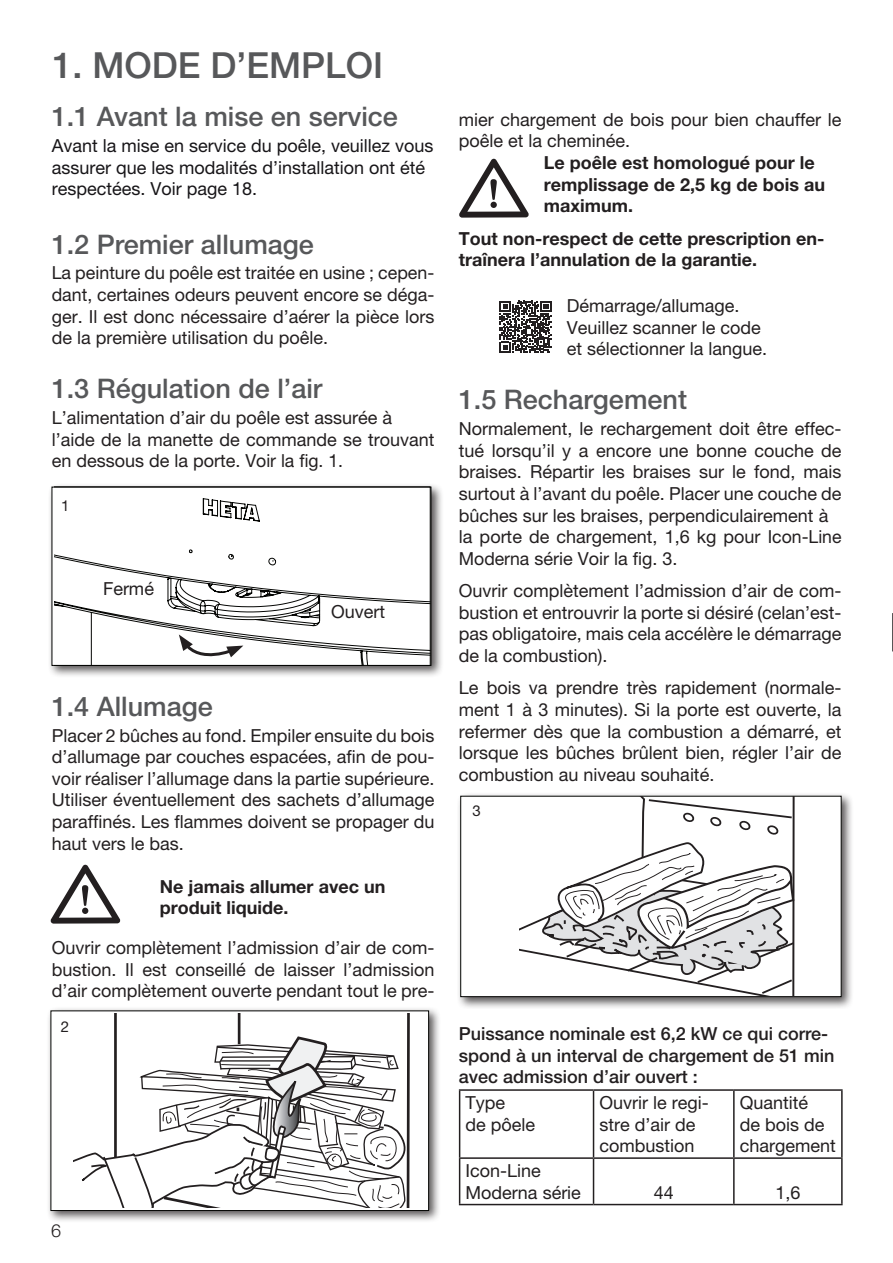
<style>
.page{position:relative;width:893px;height:1263px;background:#fff}
.page>*{position:absolute;margin:0;border:0;box-sizing:border-box;transform-origin:0 0}
.t1{font:500 36px "Helvetica Neue LT Pro";color:#57585a}
.t2{font:500 27px "Helvetica Neue LT Pro";color:#57585a}
.t3{font:18px/21.6px "Helvetica Neue LT Pro";color:#231f20}
.t4{font:700 18px/21.6px "Helvetica Neue LT Pro";color:#231f20}
.t5{font:18px/21.6px "Helvetica Neue LT Pro";color:#171518}
.t6{font:500 18px/21.6px "Helvetica Neue LT Pro";color:#231f20}
.t7{font:300 18px "Helvetica Neue LT Pro";color:#231f20}
.t8{font:15px "Helvetica Neue LT Pro";color:#231f20}
</style>
<div class="page">
<svg style="left:500px;top:301px;width:51px;height:52px"></svg>
<svg style="left:459px;top:159px;width:70px;height:59px"></svg>
<div style="left:47px;top:1006px;width:394px;height:217px;background:#231f20;opacity:.75"></div>
<div style="left:51px;top:1010px;width:378px;height:201px;background:#fff;border:1px solid #040503"></div>
<svg style="left:114px;top:1014px;width:296px;height:24px"></svg>
<svg style="left:74px;top:1038px;width:336px;height:169px"></svg>
<div style="left:456px;top:791px;width:398px;height:218px;background:#231f20;opacity:.75"></div>
<div style="left:460px;top:796px;width:382px;height:201px;background:#fff;border:1px solid #040503"></div>
<svg style="left:519px;top:797px;width:277px;height:198px"></svg>
<div style="left:48px;top:482px;width:396px;height:196px;background:#231f20;opacity:.75"></div>
<svg style="left:54px;top:487px;width:377px;height:11px"></svg>
<svg style="left:54px;top:498px;width:377px;height:168px"></svg>
<svg style="left:51px;top:865px;width:69px;height:59px"></svg>
<hr style="left:892px;top:613px;width:1px;height:38px;background:#231f20">
<hr style="left:459px;top:1089px;width:134px;height:2px;background:#231f20">
<hr style="left:459px;top:1091px;width:1px;height:66px;background:#231f20">
<hr style="left:593px;top:1089px;width:141px;height:2px;background:#231f20">
<hr style="left:593px;top:1091px;width:1px;height:66px;background:#231f20">
<hr style="left:734px;top:1089px;width:109px;height:2px;background:#231f20">
<hr style="left:733px;top:1091px;width:2px;height:66px;background:#231f20">
<hr style="left:841px;top:1091px;width:2px;height:66px;background:#231f20">
<hr style="left:459px;top:1157px;width:134px;height:2px;background:#231f20">
<hr style="left:459px;top:1159px;width:1px;height:45px;background:#231f20">
<hr style="left:593px;top:1157px;width:141px;height:2px;background:#231f20">
<hr style="left:593px;top:1159px;width:1px;height:45px;background:#231f20">
<hr style="left:734px;top:1157px;width:109px;height:2px;background:#231f20">
<hr style="left:733px;top:1159px;width:2px;height:45px;background:#231f20">
<hr style="left:841px;top:1159px;width:2px;height:45px;background:#231f20">
<hr style="left:459px;top:1204px;width:134px;height:1px;background:#231f20">
<hr style="left:593px;top:1204px;width:141px;height:1px;background:#231f20">
<hr style="left:734px;top:1204px;width:109px;height:1px;background:#231f20">
<h1 class="t1" style="left:52px;top:44px;width:332px">1. MODE D’EMPLOI</h1>
<h2 class="t2" style="left:52px;top:101px;width:348px">1.1 Avant la mise en service</h2>
<p class="t5" style="left:52px;top:135px;width:383px">Avant la mise en service du poêle, veuillez vous assurer que les modalités d’installation ont été respectées. Voir page 18.</p>
<h2 class="t2" style="left:52px;top:228px;width:264px">1.2 Premier allumage</h2>
<p class="t3" style="left:52px;top:262px;width:384px;text-align:justify">La peinture du poêle est traitée en usine ; cepen&shy;dant, certaines odeurs peuvent encore se déga&shy;ger. Il est donc nécessaire d’aérer la pièce lors de la première utilisation du poêle.</p>
<h2 class="t2" style="left:52px;top:373px;width:272px">1.3 Régulation de l’air</h2>
<p class="t3" style="left:52px;top:407px;width:384px">L’alimentation d’air du poêle est assurée à l’aide de la manette de commande se trouvant en dessous de la porte. Voir la fig. 1.</p>
<p class="t8" style="left:61px;top:496px;width:10px">1</p>
<p class="t3" style="left:103px;top:577px;width:53px">Fermé</p>
<p class="t3" style="left:331px;top:601px;width:56px">Ouvert</p>
<h2 class="t2" style="left:52px;top:690px;width:163px">1.4 Allumage</h2>
<p class="t3" style="left:52px;top:724px;width:384px;text-align:justify">Placer 2 bûches au fond. Empiler ensuite du bois d’allumage par couches espacées, afin de pou&shy;voir réaliser l’allumage dans la partie supérieure.<br>Utiliser éventuellement des sachets d’allumage paraffinés. Les flammes doivent se propager du haut vers le bas.</p>
<p class="t4" style="left:160px;top:875px;width:227px">Ne jamais allumer avec un produit liquide.</p>
<p class="t3" style="left:52px;top:936px;width:384px;text-align:justify">Ouvrir complètement l’admission d’air de com&shy;bustion. Il est conseillé de laisser l’admission d’air complètement ouverte pendant tout le pre-</p>
<p class="t8" style="left:61px;top:1018px;width:10px">2</p>
<p class="t7" style="left:51px;top:1219px;width:12px">6</p>
<p class="t3" style="left:459px;top:108px;width:384px">mier chargement de bois pour bien chauffer le poêle et la cheminée.</p>
<p class="t4" style="left:544px;top:151px;width:283px">Le poêle est homologué pour le remplissage de 2,5 kg de bois au maximum.</p>
<p class="t4" style="left:459px;top:227px;width:367px">Tout non-respect de cette prescription en&shy;traînera l’annulation de la garantie.</p>
<p class="t3" style="left:567px;top:295px;width:202px">Démarrage/allumage.<br>Veuillez scanner le code et sélectionner la langue.</p>
<h2 class="t2" style="left:459px;top:384px;width:230px">1.5 Rechargement</h2>
<p class="t3" style="left:459px;top:418px;width:384px">Normalement, le rechargement doit être effec&shy;tué lorsqu’il y a encore une bonne couche de braises. Répartir les braises sur le fond, mais surtout à l’avant du poêle. Placer une couche de bûches sur les braises, perpendiculairement à la porte de chargement, 1,6 kg pour Icon-Line Moderna série Voir la fig. 3.</p>
<p class="t3" style="left:459px;top:580px;width:384px;text-align:justify">Ouvrir complètement l’admission d’air de com&shy;bustion et entrouvrir la porte si désiré (celan’est&shy;pas obligatoire, mais cela accélère le démarrage de la combustion).</p>
<p class="t3" style="left:459px;top:677px;width:384px;text-align:justify">Le bois va prendre très rapidement (normale&shy;ment 1 à 3 minutes). Si la porte est ouverte, la refermer dès que la combustion a démarré, et lorsque les bûches brûlent bien, régler l’air de combustion au niveau souhaité.</p>
<p class="t8" style="left:472px;top:802px;width:10px">3</p>
<p class="t6" style="left:459px;top:1023px;width:377px">Puissance nominale est 6,2 kW ce qui corre&shy;spond à un interval de chargement de 51 min avec admission d’air ouvert :</p>
<p class="t3" style="left:466px;top:1091px;width:71px">Type<br>de pôele</p>
<p class="t3" style="left:599px;top:1091px;width:111px">Ouvrir le regi&shy;stre d’air de combustion</p>
<p class="t3" style="left:740px;top:1091px;width:98px">Quantité<br>de bois de chargement</p>
<p class="t3" style="left:466px;top:1159px;width:117px">Icon-Line<br>Moderna série</p>
<p class="t3" style="left:654px;top:1181px;width:22px">44</p>
<p class="t3" style="left:775px;top:1181px;width:27px">1,6</p>
</div>
